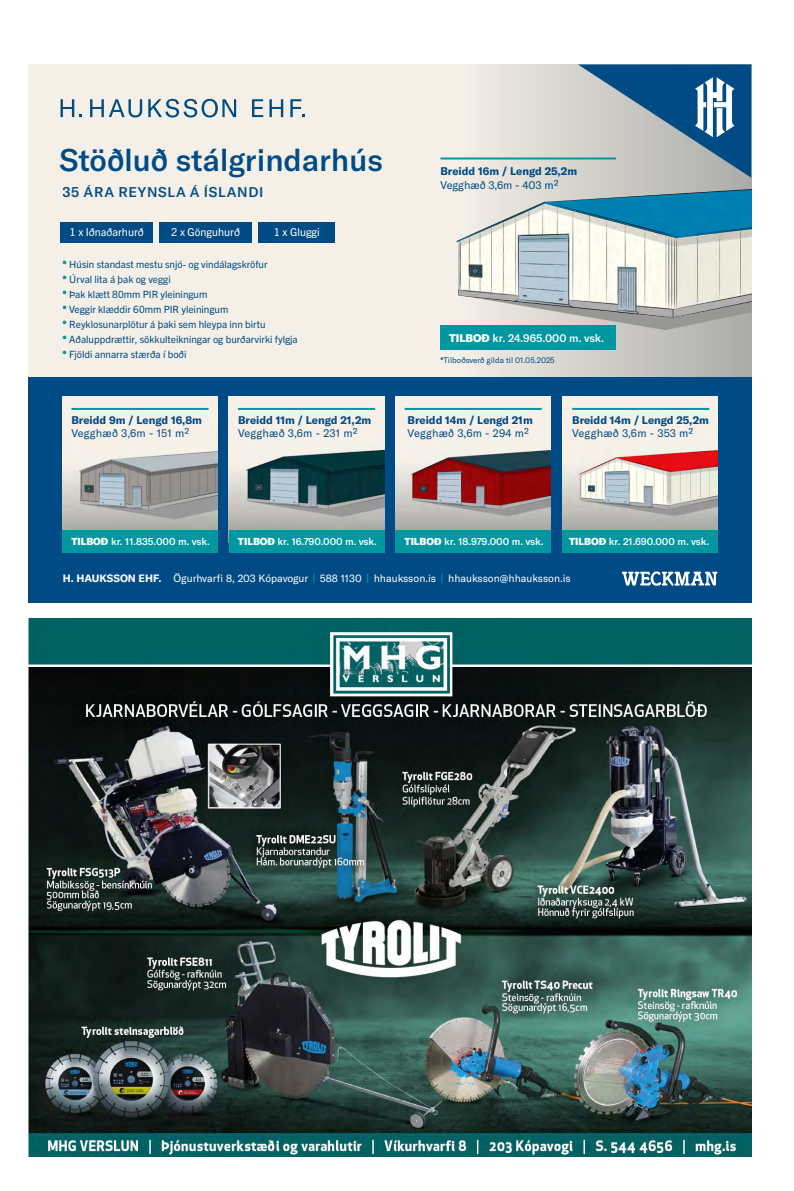
<style>
.page{position:relative;width:794px;height:1191px;background:#fff}
.page>*{position:absolute;margin:0;border:0;box-sizing:border-box;transform-origin:0 0}
.t1{font:500 30.8px "GT America";color:#004b84}
.t2{font:500 13.9px "GT America";letter-spacing:.05em;color:#004b84}
.t3{font:700 11px "GT America";color:#004b84}
.t4{font:11px "GT America";letter-spacing:.02em;color:#004b84}
.t5{font:500 11px "GT America";color:#fff}
.t6{font:11px "GT America";color:#004b84}
.t7{font:10.9px "Trade Gothic Next LT Pro";color:#fff}
.t8{font:10.5px "GT America";color:#fff}
.t9{font:10px "Trade Gothic Next LT Pro";color:#004b84}
.t10{font:500 10px "GT America";color:#fff}
.t11{font:8px "GT America";color:#004b84}
.s1{color:#029699}
.s2{font-weight:900}
.s3{font-weight:700}
.s4{font-weight:700;color:#029699}
</style>
<div class="page">
<img style="left:28px;top:617px;width:723px;height:539px">
<div style="left:28px;top:64px;width:723px;height:539px;background:#f4efe7"></div>
<div style="left:463px;top:64px;width:288px;height:314px;background:linear-gradient(to right,#f3eee6,#abaca9)"></div>
<img style="left:447px;top:150px;width:304px;height:194px">
<div style="left:28px;top:378px;width:723px;height:225px;background:#004b85"></div>
<img style="left:395px;top:397px;width:156px;height:133px">
<div style="left:395px;top:530px;width:156px;height:22px;background:#0097a0"></div>
<img style="left:229px;top:397px;width:155px;height:133px">
<img style="left:62px;top:397px;width:156px;height:133px">
<div style="left:229px;top:530px;width:155px;height:22px;background:#0097a0"></div>
<div style="left:62px;top:530px;width:156px;height:22px;background:#0097a0"></div>
<img style="left:562px;top:397px;width:155px;height:133px">
<div style="left:562px;top:530px;width:155px;height:22px;background:#0097a0"></div>
<div style="left:440px;top:326px;width:176px;height:24px;background:#0097a0"></div>
<hr style="left:404px;top:408px;width:138px;height:2px;background:#0097a0">
<hr style="left:238px;top:408px;width:137px;height:2px;background:#0097a0">
<hr style="left:71px;top:408px;width:138px;height:2px;background:#0097a0">
<hr style="left:440px;top:157px;width:176px;height:2px;background:#0097a0">
<svg style="left:622px;top:571px;width:95px;height:15px"></svg>
<hr style="left:572px;top:408px;width:137px;height:2px;background:#0097a0">
<svg style="left:578px;top:64px;width:173px;height:114px;background:#7394ab"></svg>
<svg style="left:61px;top:99px;width:21px;height:18px"></svg>
<svg style="left:90px;top:99px;width:52px;height:18px"></svg>
<svg style="left:148px;top:99px;width:88px;height:18px"></svg>
<svg style="left:252px;top:99px;width:11px;height:18px"></svg>
<svg style="left:269px;top:99px;width:14px;height:18px"></svg>
<svg style="left:290px;top:99px;width:14px;height:18px"></svg>
<div style="left:61px;top:222px;width:92px;height:20px;background:#004b84"></div>
<div style="left:159px;top:222px;width:93px;height:20px;background:#004b84"></div>
<div style="left:258px;top:222px;width:77px;height:20px;background:#004b84"></div>
<h1 class="t1" style="left:60px;top:142px;width:325px">Stöðluð stálgrindarhús</h1>
<h2 class="t2" style="left:62px;top:184px;width:203px">35 ÁRA REYNSLA Á ÍSLANDI</h2>
<p class="t7" style="left:70px;top:225px;width:76px">1 x Iðnaðarhurð</p>
<p class="t7" style="left:171px;top:225px;width:70px">2 x Gönguhurð</p>
<p class="t7" style="left:274px;top:225px;width:47px">1 x Gluggi</p>
<p class="t9" style="left:62px;top:257px;width:207px"><span class="s1">•</span> Húsin standast mestu snjó- og vindálagskröfur</p>
<p class="t9" style="left:62px;top:272px;width:110px"><span class="s1">•</span> Úrval lita á þak og veggi</p>
<p class="t9" style="left:62px;top:287px;width:147px"><span class="s1">•</span> Þak klætt 80mm PIR yleiningum</p>
<p class="t9" style="left:62px;top:302px;width:168px"><span class="s1">•</span> Veggir klæddir 60mm PIR yleiningum</p>
<p class="t9" style="left:62px;top:317px;width:205px"><span class="s1">•</span> Reyklosunarplötur á þaki sem hleypa inn birtu</p>
<p class="t9" style="left:62px;top:332px;width:237px"><span class="s1">•</span> Aðaluppdrættir, sökkulteikningar og burðarvirki fylgja</p>
<p class="t9" style="left:62px;top:347px;width:126px"><span class="s1">•</span> Fjöldi annarra stærða í boði</p>
<p class="t3" style="left:71px;top:413px;width:132px">Breidd 9m / Lengd 16,8m</p>
<p class="t4" style="left:71px;top:426px;width:120px">Vegghæð 3,6m - 151 m2</p>
<p class="t3" style="left:238px;top:413px;width:135px">Breidd 11m / Lengd 21,2m</p>
<p class="t4" style="left:238px;top:426px;width:121px">Vegghæð 3,6m - 231 m2</p>
<p class="t3" style="left:440px;top:165px;width:138px">Breidd 16m / Lengd 25,2m</p>
<p class="t6" style="left:440px;top:178px;width:120px">Vegghæð 3,6m - 403 m2</p>
<p class="t5" style="left:449px;top:331px;width:157px"><span class="s2">TILBOÐ</span> kr. 24.965.000 m. vsk.</p>
<p class="t11" style="left:440px;top:355px;width:116px"><span class="s3">*</span>Tilboðsverð gilda til 01.05.2025</p>
<p class="t3" style="left:407px;top:413px;width:127px">Breidd 14m / Lengd 21m</p>
<p class="t4" style="left:407px;top:426px;width:123px">Vegghæð 3,6m - 294 m2</p>
<p class="t3" style="left:572px;top:413px;width:138px">Breidd 14m / Lengd 25,2m</p>
<p class="t4" style="left:572px;top:426px;width:123px">Vegghæð 3,6m - 353 m2</p>
<p class="t10" style="left:71px;top:535px;width:140px"><span class="s2">TILBOÐ</span> kr. 11.835.000 m. vsk.</p>
<p class="t10" style="left:238px;top:535px;width:140px"><span class="s2">TILBOÐ</span> kr. 16.790.000 m. vsk.</p>
<p class="t10" style="left:404px;top:535px;width:140px"><span class="s2">TILBOÐ</span> kr. 18.979.000 m. vsk.</p>
<p class="t10" style="left:569px;top:535px;width:142px"><span class="s2">TILBOÐ</span> kr. 21.690.000 m. vsk.</p>
<p class="t8" style="left:63px;top:572px;width:509px"><span class="s3">H. HAUKSSON EHF.</span> Ögurhvarfi 8, 203 Kópavogur <span class="s4">|</span> 588 1130 <span class="s4">|</span> hhauksson.is <span class="s4">|</span> hhauksson@hhauksson.is</p>
</div>
